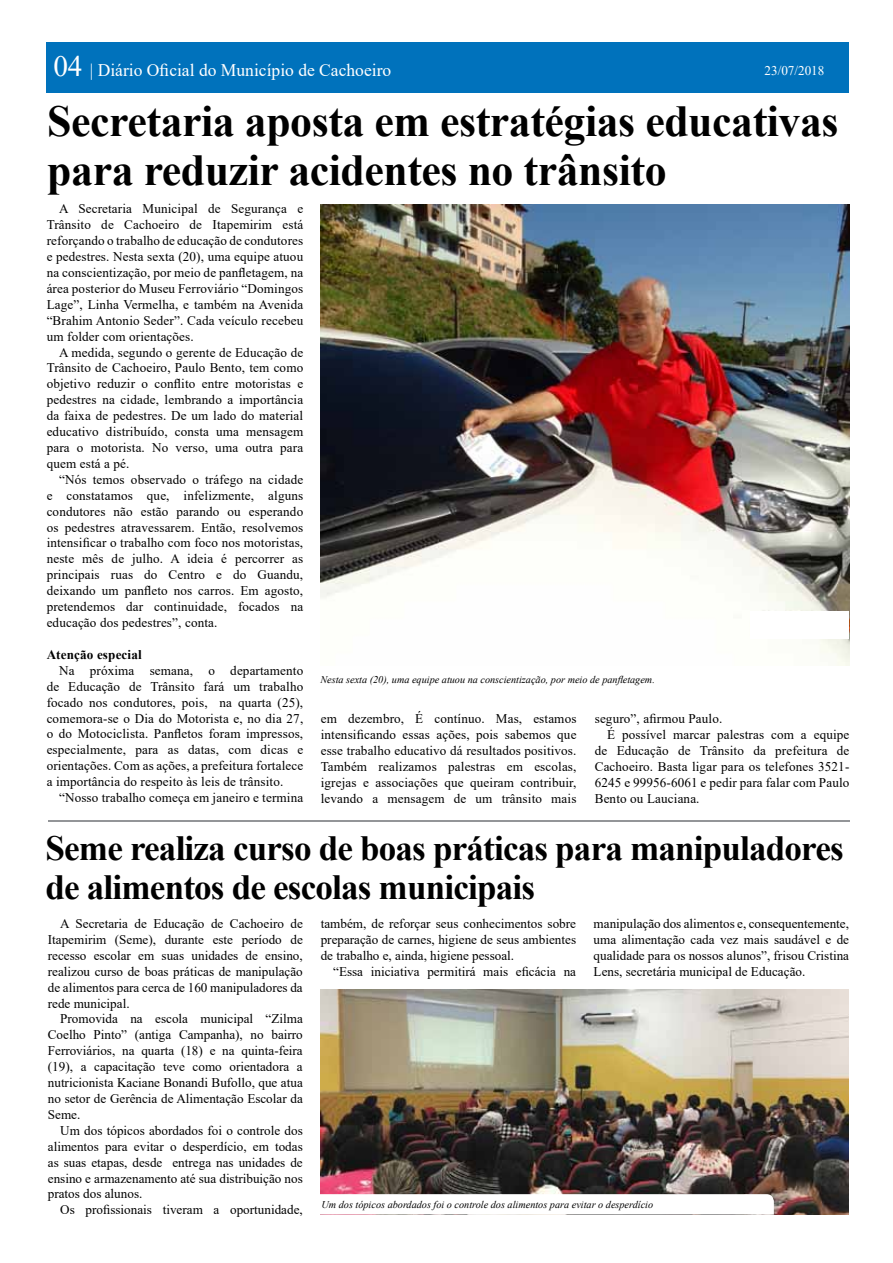
<style>
.page{position:relative;width:893px;height:1263px;background:#fff}
.page>*{position:absolute;margin:0;border:0;box-sizing:border-box;transform-origin:0 0}
.t1{font:700 44.25px/48.6px "Times New Roman";letter-spacing:-.01em;color:#000}
.t2{font:700 35.4px/38.2px "Times New Roman";letter-spacing:-.025em;color:#000}
.t3{font:17.7px "Times New Roman";color:#fff}
.t4{font:13.2px/15.9px "Times New Roman";letter-spacing:.01em;color:#000;text-align:justify}
.t5{font:700 13.2px "Times New Roman";letter-spacing:.01em;color:#000}
.t6{font:13.2px "Times New Roman";color:#fff}
.t7{font:italic 10.35px "Times New Roman";color:#000}
.s1{font-size:29.4px}
</style>
<div class="page">
<img style="left:320px;top:204px;width:529px;height:462px">
<div style="left:46px;top:42px;width:803px;height:50px;background:#0072bc"></div>
<hr style="left:48px;top:821px;width:801px;height:1px;background:#939598">
<div style="left:750px;top:611px;width:99px;height:28px;background:#fff"></div>
<img style="left:320px;top:989px;width:528px;height:225px">
<svg style="left:320px;top:1194px;width:454px;height:20px"></svg>
<h3 class="t3" style="left:53px;top:58px;width:339px"><span class="s1">04</span> | Diário Oficial do Município de Cachoeiro</h3>
<h1 class="t1" style="left:47px;top:96px;width:793px">Secretaria aposta em estratégias educativas para reduzir acidentes no trânsito</h1>
<p class="t6" style="left:764px;top:62px;width:61px">23/07/2018</p>
<p class="t4" style="left:47px;top:201px;width:258px;text-indent:12px">A Secretaria Municipal de Segurança e Trânsito de Cachoeiro de Itapemirim está reforçando o trabalho de educação de condutores e pedestres. Nesta sexta (20), uma equipe atuou na conscientização, por meio de panfletagem, na área posterior do Museu Ferroviário “Domingos Lage”, Linha Vermelha, e também na Avenida “Brahim Antonio Seder”. Cada veículo recebeu um folder com orientações.</p>
<p class="t4" style="left:47px;top:344px;width:258px;text-indent:12px">A medida, segundo o gerente de Educação de Trânsito de Cachoeiro, Paulo Bento, tem como objetivo reduzir o conflito entre motoristas e pedestres na cidade, lembrando a importância da faixa de pedestres. De um lado do material educativo distribuído, consta uma mensagem para o motorista. No verso, uma outra para quem está a pé.</p>
<p class="t4" style="left:47px;top:471px;width:258px;text-indent:12px">“Nós temos observado o tráfego na cidade e constatamos que, infelizmente, alguns condutores não estão parando ou esperando os pedestres atravessarem. Então, resolvemos intensificar o trabalho com foco nos motoristas, neste mês de julho. A ideia é percorrer as principais ruas do Centro e do Guandu, deixando um panfleto nos carros. Em agosto, pretendemos dar continuidade, focados na educação dos pedestres”, conta.</p>
<p class="t5" style="left:47px;top:645px;width:97px">Atenção especial</p>
<p class="t4" style="left:47px;top:662px;width:258px;text-indent:12px">Na próxima semana, o departamento de Educação de Trânsito fará um trabalho focado nos condutores, pois, na quarta (25), comemora-se o Dia do Motorista e, no dia 27, o do Motociclista. Panfletos foram impressos, especialmente, para as datas, com dicas e orientações. Com as ações, a prefeitura fortalece a importância do respeito às leis de trânsito.</p>
<p class="t4" style="left:59px;top:789px;width:246px">“Nosso trabalho começa em janeiro e termina</p>
<p class="t7" style="left:320px;top:672px;width:336px">Nesta sexta (20), uma equipe atuou na conscientização, por meio de panfletagem.</p>
<p class="t4" style="left:321px;top:710px;width:257px">em dezembro, É contínuo. Mas, estamos intensificando essas ações, pois sabemos que esse trabalho educativo dá resultados positivos.<br>Também realizamos palestras em escolas, igrejas e associações que queiram contribuir, levando a mensagem de um trânsito mais</p>
<p class="t4" style="left:595px;top:710px;width:129px">seguro”, afirmou Paulo.</p>
<p class="t4" style="left:607px;top:726px;width:244px">É possível marcar palestras com a equipe</p>
<p class="t4" style="left:595px;top:742px;width:256px">de Educação de Trânsito da prefeitura de</p>
<p class="t4" style="left:595px;top:758px;width:256px">Cachoeiro. Basta ligar para os telefones 3521-</p>
<p class="t4" style="left:595px;top:774px;width:256px">6245 e 99956-6061 e pedir para falar com Paulo</p>
<p class="t4" style="left:595px;top:790px;width:106px">Bento ou Lauciana.</p>
<h2 class="t2" style="left:46px;top:828px;width:800px">Seme realiza curso de boas práticas para manipuladores de alimentos de escolas municipais</h2>
<p class="t4" style="left:48px;top:915px;width:256px;text-indent:12px">A Secretaria de Educação de Cachoeiro de Itapemirim (Seme), durante este período de recesso escolar em suas unidades de ensino, realizou curso de boas práticas de manipulação de alimentos para cerca de 160 manipuladores da rede municipal.</p>
<p class="t4" style="left:48px;top:1011px;width:256px;text-indent:12px">Promovida na escola municipal “Zilma Coelho Pinto” (antiga Campanha), no bairro Ferroviários, na quarta (18) e na quinta-feira (19), a capacitação teve como orientadora a nutricionista Kaciane Bonandi Bufollo, que atua no setor de Gerência de Alimentação Escolar da Seme.</p>
<p class="t4" style="left:48px;top:1122px;width:256px;text-indent:12px">Um dos tópicos abordados foi o controle dos alimentos para evitar o desperdício, em todas as suas etapas, desde entrega nas unidades de ensino e armazenamento até sua distribuição nos pratos dos alunos.</p>
<p class="t4" style="left:60px;top:1201px;width:244px">Os profissionais tiveram a oportunidade,</p>
<p class="t4" style="left:321px;top:915px;width:257px">também, de reforçar seus conhecimentos sobre preparação de carnes, higiene de seus ambientes de trabalho e, ainda, higiene pessoal.</p>
<p class="t4" style="left:333px;top:963px;width:244px">“Essa iniciativa permitirá mais eficácia na</p>
<p class="t4" style="left:594px;top:915px;width:257px">manipulação dos alimentos e, consequentemente, uma alimentação cada vez mais saudável e de qualidade para os nossos alunos”, frisou Cristina Lens, secretária municipal de Educação.</p>
<p class="t7" style="left:321px;top:1197px;width:333px">Um dos tópicos abordados foi o controle dos alimentos para evitar o desperdício</p>
</div>
